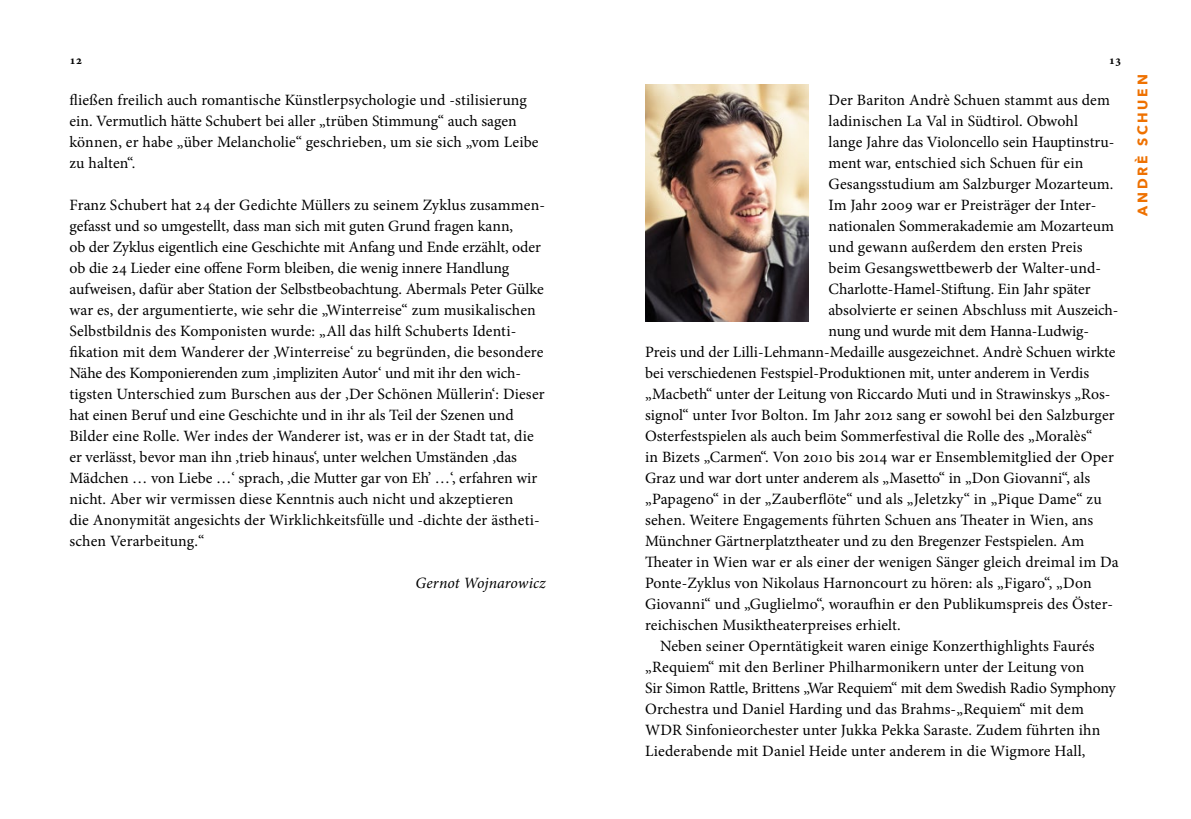
<style>
.page{position:relative;width:1191px;height:819px;background:#fff}
.page>*{position:absolute;margin:0;border:0;box-sizing:border-box;transform-origin:0 0}
.t1{font:15.75px/21px "Minion Pro";letter-spacing:.005em;color:#000}
.t2{font:15.75px "Minion Pro";letter-spacing:-.015em;color:#000}
.t3{font:italic 15.75px "Minion Pro";letter-spacing:.005em;color:#000}
.t4{font:700 13.83px "Avenir Next";letter-spacing:.2em;color:#ee7100}
.t5{font:700 12.25px "Minion Pro";color:#000}
</style>
<div class="page">
<img style="left:645px;top:84px;width:163px;height:237px">
<p class="t5" style="left:69px;top:51px;width:14px">12</p>
<p class="t5" style="left:1108px;top:51px;width:14px">13</p>
<p class="t1" style="left:69px;top:90px;width:471px">fließen freilich auch romantische Künstlerpsychologie und -stilisierung ein. Vermutlich hätte Schubert bei aller „trüben Stimmung“ auch sagen können, er habe „über Melancholie“ geschrieben, um sie sich „vom Leibe zu halten“.</p>
<p class="t1" style="left:69px;top:195px;width:477px">Franz Schubert hat 24 der Gedichte Müllers zu seinem Zyklus zusammen&shy;gefasst und so umgestellt, dass man sich mit guten Grund fragen kann,<br>ob der Zyklus eigentlich eine Geschichte mit Anfang und Ende erzählt, oder ob die 24 Lieder eine offene Form bleiben, die wenig innere Handlung aufweisen, dafür aber Station der Selbstbeobachtung. Abermals Peter Gülke war es, der argumentierte, wie sehr die „Winterreise“ zum musikalischen Selbstbildnis des Komponisten wurde: „All das hilft Schuberts Identi&shy;fikation mit dem Wanderer der ‚Winterreise‘ zu begründen, die besondere Nähe des Komponierenden zum ‚impliziten Autor‘ und mit ihr den wich&shy;tigsten Unterschied zum Burschen aus der ‚Der Schönen Müllerin‘: Dieser hat einen Beruf und eine Geschichte und in ihr als Teil der Szenen und Bilder eine Rolle. Wer indes der Wanderer ist, was er in der Stadt tat, die er verlässt, bevor man ihn ‚trieb hinaus‘, unter welchen Umständen ‚das Mädchen … von Liebe …‘ sprach, ‚die Mutter gar von Eh’ …‘, erfahren wir nicht. Aber wir vermissen diese Kenntnis auch nicht und akzeptieren<br>die Anonymität angesichts der Wirklichkeitsfülle und -dichte der ästheti&shy;schen Verarbeitung.“</p>
<p class="t3" style="left:415px;top:572px;width:132px">Gernot Wojnarowicz</p>
<p class="t1" style="left:828px;top:89px;width:283px">Der Bariton Andrè Schuen stammt aus dem</p>
<p class="t1" style="left:828px;top:110px;width:251px">ladinischen La Val in Südtirol. Obwohl</p>
<p class="t1" style="left:828px;top:131px;width:287px">lange Jahre das Violoncello sein Hauptinstru-</p>
<p class="t1" style="left:828px;top:152px;width:256px">ment war, entschied sich Schuen für ein</p>
<p class="t1" style="left:828px;top:173px;width:286px">Gesangsstudium am Salzburger Mozarteum.</p>
<p class="t1" style="left:828px;top:194px;width:269px">Im Jahr 2009 war er Preisträger der Inter-</p>
<p class="t1" style="left:828px;top:215px;width:287px">nationalen Sommerakademie am Mozarteum</p>
<p class="t1" style="left:828px;top:236px;width:256px">und gewann außerdem den ersten Preis</p>
<p class="t1" style="left:828px;top:257px;width:274px">beim Gesangswettbewerb der Walter-und-</p>
<p class="t1" style="left:828px;top:278px;width:264px">Charlotte-Hamel-Stiftung. Ein Jahr später</p>
<p class="t1" style="left:828px;top:299px;width:291px">absolvierte er seinen Abschluss mit Auszeich-</p>
<p class="t1" style="left:828px;top:320px;width:262px">nung und wurde mit dem Hanna-Ludwig-</p>
<p class="t1" style="left:645px;top:341px;width:472px">Preis und der Lilli-Lehmann-Medaille ausgezeichnet. Andrè Schuen wirkte</p>
<p class="t1" style="left:645px;top:362px;width:445px">bei verschiedenen Festspiel-Produktionen mit, unter anderem in Verdis</p>
<p class="t1" style="left:645px;top:383px;width:467px">„Macbeth“ unter der Leitung von Riccardo Muti und in Strawinskys „Ros-</p>
<p class="t1" style="left:645px;top:404px;width:471px">signol“ unter Ivor Bolton. Im Jahr 2012 sang er sowohl bei den Salzburger</p>
<p class="t1" style="left:645px;top:425px;width:449px">Osterfestspielen als auch beim Sommerfestival die Rolle des „Moralès“</p>
<p class="t1" style="left:645px;top:446px;width:470px">in Bizets „Carmen“. Von 2010 bis 2014 war er Ensemblemitglied der Oper</p>
<p class="t1" style="left:645px;top:467px;width:447px">Graz und war dort unter anderem als „Masetto“ in „Don Giovanni“, als</p>
<p class="t1" style="left:645px;top:488px;width:458px">„Papageno“ in der „Zauberflöte“ und als „Jeletzky“ in „Pique Dame“ zu</p>
<p class="t1" style="left:645px;top:509px;width:450px">sehen. Weitere Engagements führten Schuen ans Theater in Wien, ans</p>
<p class="t1" style="left:645px;top:530px;width:441px">Münchner Gärtnerplatztheater und zu den Bregenzer Festspielen. Am</p>
<p class="t1" style="left:645px;top:551px;width:475px">Theater in Wien war er als einer der wenigen Sänger gleich dreimal im Da</p>
<p class="t1" style="left:645px;top:572px;width:448px">Ponte-Zyklus von Nikolaus Harnoncourt zu hören: als „Figaro“, „Don</p>
<p class="t1" style="left:645px;top:593px;width:469px">Giovanni“ und „Guglielmo“, woraufhin er den Publikumspreis des Öster-</p>
<p class="t1" style="left:645px;top:614px;width:257px">reichischen Musiktheaterpreises erhielt.</p>
<p class="t1" style="left:660px;top:635px;width:436px">Neben seiner Operntätigkeit waren einige Konzerthighlights Faurés</p>
<p class="t1" style="left:645px;top:656px;width:441px">„Requiem“ mit den Berliner Philharmonikern unter der Leitung von</p>
<p class="t2" style="left:645px;top:677px;width:472px">Sir Simon Rattle, Brittens „War Requiem“ mit dem Swedish Radio Symphony</p>
<p class="t1" style="left:645px;top:698px;width:440px">Orchestra und Daniel Harding und das Brahms-„Requiem“ mit dem</p>
<p class="t1" style="left:645px;top:719px;width:457px">WDR Sinfonieorchester unter Jukka Pekka Saraste. Zudem führten ihn</p>
<p class="t1" style="left:645px;top:740px;width:442px">Liederabende mit Daniel Heide unter anderem in die Wigmore Hall,</p>
<p class="t4" style="left:1130px;top:215px;width:143px;rotate:-90deg">And rè Schu en</p>
</div>
